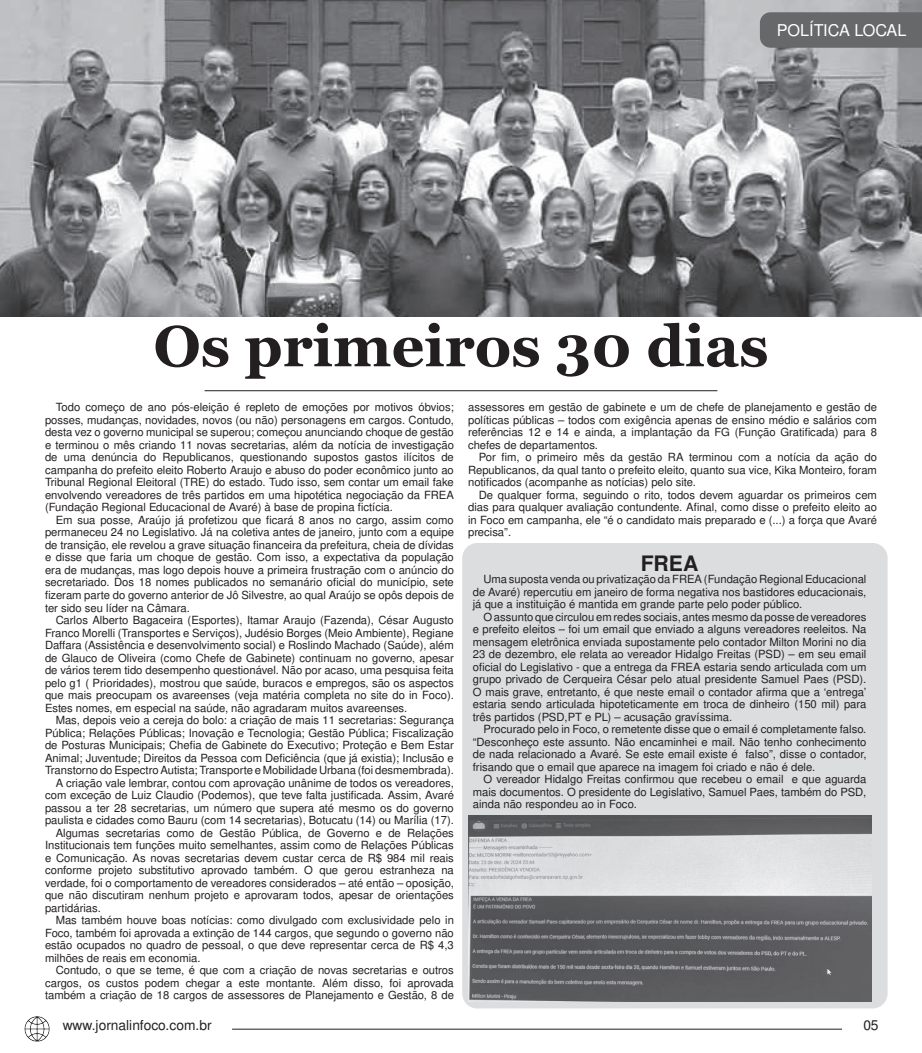
<style>
.page{position:relative;width:922px;height:1053px;background:#fff}
.page>*{position:absolute;margin:0;border:0;box-sizing:border-box;transform-origin:0 0}
.t1{font:700 57.5px "Georgia";color:#231f20}
.No_Spacing{font:700 21.25px "Nimbus San L";color:#231f20}
.t2{font:16.25px "Nimbus San L";color:#fff}
.t3{font:13.75px "Nimbus San L";color:#231f20}
.No_Spacing-2{font:11.25px/12.5px "Nimbus San L";color:#231f20;text-align:justify}
</style>
<div class="page">
<div style="left:462px;top:543px;width:425px;height:465px;background:#dcdddf;border-radius:15px"></div>
<img style="left:0;top:0;width:921px;height:316px">
<div style="left:759px;top:12px;width:162px;height:36px;background:#67686a"></div>
<img style="left:24px;top:1016px;width:26px;height:26px">
<hr style="left:232px;top:1028px;width:609px;height:1px;background:#231f20">
<hr style="left:204px;top:390px;width:513px;height:1px;background:#231f20">
<img style="left:468px;top:815px;width:402px;height:186px">
<p class="t2" style="left:776px;top:18px;width:131px">POLÍTICA LOCAL</p>
<p class="t1" style="left:153px;top:309px;width:616px">Os primeiros 30 dias</p>
<p class="No_Spacing-2" style="left:45px;top:401px;width:410px;text-indent:11px">Todo começo de ano pós-eleição é repleto de emoções por motivos óbvios; posses, mudanças, novidades, novos (ou não) personagens em cargos. Contudo, desta vez o governo municipal se superou; começou anunciando choque de gestão e terminou o mês criando 11 novas secretarias, além da notícia de investigação de uma denúncia do Republicanos, questionando supostos gastos ilícitos de campanha do prefeito eleito Roberto Araujo e abuso do poder econômico junto ao Tribunal Regional Eleitoral (TRE) do estado. Tudo isso, sem contar um email fake envolvendo vereadores de três partidos em uma hipotética negociação da FREA (Fundação Regional Educacional de Avaré) à base de propina fictícia.</p>
<p class="No_Spacing-2" style="left:45px;top:513px;width:410px;text-indent:11px">Em sua posse, Araújo já profetizou que ficará 8 anos no cargo, assim como permaneceu 24 no Legislativo. Já na coletiva antes de janeiro, junto com a equipe de transição, ele revelou a grave situação financeira da prefeitura, cheia de dívidas e disse que faria um choque de gestão. Com isso, a expectativa da população era de mudanças, mas logo depois houve a primeira frustração com o anúncio do secretariado. Dos 18 nomes publicados no semanário oficial do município, sete fizeram parte do governo anterior de Jô Silvestre, ao qual Araújo se opôs depois de ter sido seu líder na Câmara.</p>
<p class="No_Spacing-2" style="left:45px;top:613px;width:410px;text-indent:11px">Carlos Alberto Bagaceira (Esportes), Itamar Araujo (Fazenda), César Augusto Franco Morelli (Transportes e Serviços), Judésio Borges (Meio Ambiente), Regiane Daffara (Assistência e desenvolvimento social) e Roslindo Machado (Saúde), além de Glauco de Oliveira (como Chefe de Gabinete) continuam no governo, apesar de vários terem tido desempenho questionável. Não por acaso, uma pesquisa feita pelo g1 ( Prioridades), mostrou que saúde, buracos e empregos, são os aspectos que mais preocupam os avareenses (veja matéria completa no site do in Foco).<br>Estes nomes, em especial na saúde, não agradaram muitos avareenses.</p>
<p class="No_Spacing-2" style="left:45px;top:713px;width:410px;text-indent:11px">Mas, depois veio a cereja do bolo: a criação de mais 11 secretarias: Segurança Pública; Relações Públicas; Inovação e Tecnologia; Gestão Pública; Fiscalização de Posturas Municipais; Chefia de Gabinete do Executivo; Proteção e Bem Estar Animal; Juventude; Direitos da Pessoa com Deficiência (que já existia); Inclusão e Transtorno do Espectro Autista; Transporte e Mobilidade Urbana (foi desmembrada).</p>
<p class="No_Spacing-2" style="left:45px;top:776px;width:410px;text-indent:11px">A criação vale lembrar, contou com aprovação unânime de todos os vereadores, com exceção de Luiz Claudio (Podemos), que teve falta justificada. Assim, Avaré passou a ter 28 secretarias, um número que supera até mesmo os do governo paulista e cidades como Bauru (com 14 secretarias), Botucatu (14) ou Marília (17).</p>
<p class="No_Spacing-2" style="left:45px;top:826px;width:410px;text-indent:11px">Algumas secretarias como de Gestão Pública, de Governo e de Relações Institucionais tem funções muito semelhantes, assim como de Relações Públicas e Comunicação. As novas secretarias devem custar cerca de R$ 984 mil reais conforme projeto substitutivo aprovado também. O que gerou estranheza na verdade, foi o comportamento de vereadores considerados – até então – oposição, que não discutiram nenhum projeto e aprovaram todos, apesar de orientações partidárias.</p>
<p class="No_Spacing-2" style="left:45px;top:913px;width:410px;text-indent:11px">Mas também houve boas notícias: como divulgado com exclusividade pelo in Foco, também foi aprovada a extinção de 144 cargos, que segundo o governo não estão ocupados no quadro de pessoal, o que deve representar cerca de R$ 4,3 milhões de reais em economia.</p>
<p class="No_Spacing-2" style="left:45px;top:963px;width:410px;text-indent:11px">Contudo, o que se teme, é que com a criação de novas secretarias e outros cargos, os custos podem chegar a este montante. Além disso, foi aprovada também a criação de 18 cargos de assessores de Planejamento e Gestão, 8 de</p>
<p class="No_Spacing-2" style="left:468px;top:401px;width:410px">assessores em gestão de gabinete e um de chefe de planejamento e gestão de políticas públicas – todos com exigência apenas de ensino médio e salários com referências 12 e 14 e ainda, a implantação da FG (Função Gratificada) para 8 chefes de departamentos.</p>
<p class="No_Spacing-2" style="left:468px;top:451px;width:410px;text-indent:11px">Por fim, o primeiro mês da gestão RA terminou com a notícia da ação do Republicanos, da qual tanto o prefeito eleito, quanto sua vice, Kika Monteiro, foram notificados (acompanhe as notícias) pelo site.</p>
<p class="No_Spacing-2" style="left:468px;top:488px;width:410px;text-indent:11px">De qualquer forma, seguindo o rito, todos devem aguardar os primeiros cem dias para qualquer avaliação contundente. Afinal, como disse o prefeito eleito ao in Foco em campanha, ele “é o candidato mais preparado e (...) a força que Avaré precisa”.</p>
<p class="No_Spacing" style="left:640px;top:548px;width:59px">FREA</p>
<p class="No_Spacing-2" style="left:472px;top:572px;width:395px;text-indent:11px">Uma suposta venda ou privatização da FREA (Fundação Regional Educacional de Avaré) repercutiu em janeiro de forma negativa nos bastidores educacionais, já que a instituição é mantida em grande parte pelo poder público.</p>
<p class="No_Spacing-2" style="left:472px;top:610px;width:395px;text-indent:11px">O assunto que circulou em redes sociais, antes mesmo da posse de vereadores e prefeito eleitos – foi um email que enviado a alguns vereadores reeleitos. Na mensagem eletrônica enviada supostamente pelo contador Milton Morini no dia 23 de dezembro, ele relata ao vereador Hidalgo Freitas (PSD) – em seu email oficial do Legislativo - que a entrega da FREA estaria sendo articulada com um grupo privado de Cerqueira César pelo atual presidente Samuel Paes (PSD).<br>O mais grave, entretanto, é que neste email o contador afirma que a ‘entrega’ estaria sendo articulada hipoteticamente em troca de dinheiro (150 mil) para três partidos (PSD,PT e PL) – acusação gravíssima.</p>
<p class="No_Spacing-2" style="left:472px;top:722px;width:395px;text-indent:11px">Procurado pelo in Foco, o remetente disse que o email é completamente falso. “Desconheço este assunto. Não encaminhei e mail. Não tenho conhecimento de nada relacionado a Avaré. Se este email existe é falso”, disse o contador, frisando que o email que aparece na imagem foi criado e não é dele.</p>
<p class="No_Spacing-2" style="left:472px;top:772px;width:395px;text-indent:11px">O vereador Hidalgo Freitas confirmou que recebeu o email e que aguarda mais documentos. O presidente do Legislativo, Samuel Paes, também do PSD, ainda não respondeu ao in Foco.</p>
<p class="t3" style="left:63px;top:1014px;width:150px">www.jornalinfoco.com.br</p>
<p class="t3" style="left:863px;top:1014px;width:17px">05</p>
</div>
